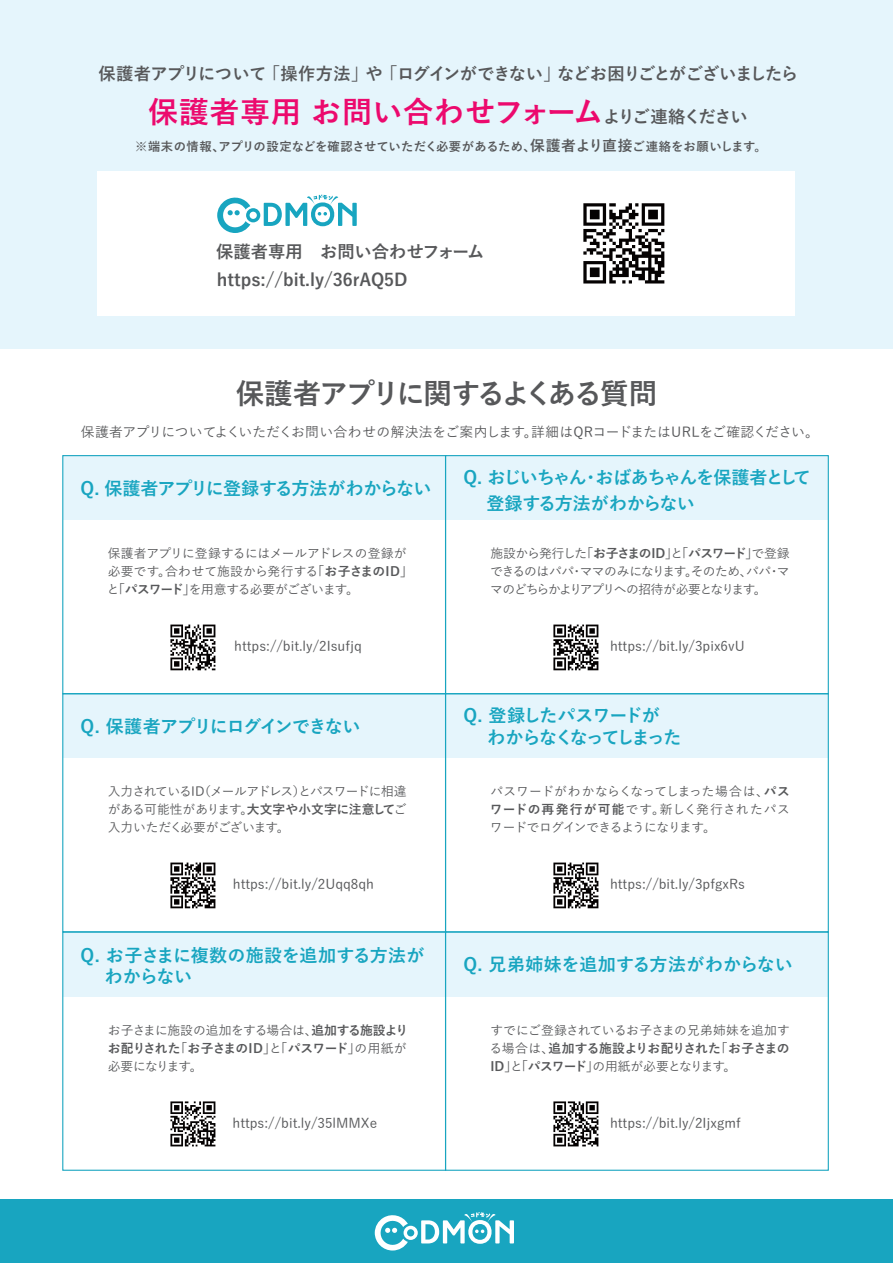
<style>
.page{position:relative;width:893px;height:1263px;background:#fff}
.page>*{position:absolute;margin:0;border:0;box-sizing:border-box;transform-origin:0 0}
.t1{font:700 30px "Yu Go";letter-spacing:.025em;color:#ec096d}
.t2{font:700 28.5px "Yu Go";letter-spacing:-.075em;color:#57585a}
.t3{font:700 18px "Yu Go";letter-spacing:-.05em;color:#18a5c0}
.t4{font:700 18px/25.5px "Yu Go";letter-spacing:-.07em;color:#18a5c0}
.t5{font:700 18px/21.6px "Yu Go";letter-spacing:-.01em;color:#18a5c0}
.t6{font:700 18px/21.6px "Yu Go";letter-spacing:-.085em;color:#18a5c0}
.t7{font:700 18px "Yu Go";letter-spacing:.015em;color:#18a5c0}
.t8{font:700 17.25px "Yu Go";letter-spacing:-.045em;color:#57585a}
.t9{font:700 17.25px/28.3px "Yu Go";letter-spacing:-.01em;color:#57585a}
.t10{font:500 13.8px "Yu Go";letter-spacing:-.005em;color:#57585a}
.t11{font:500 13.5px "Yu Go";color:#57585a}
.t12{font:500 12.75px/18px "Yu Go";letter-spacing:-.035em;color:#57585a;text-align:justify}
.t13{font:500 12.75px/18px "Yu Go";letter-spacing:-.005em;color:#57585a}
.t14{font:700 12.3px "Yu Go";letter-spacing:.01em;color:#57585a}
.s1{font-size:17.25px;color:#57585a}
.s2{font-size:14.7px}
.s3{font-weight:700}
</style>
<div class="page">
<div style="left:0;top:0;width:893px;height:349px;background:#e5f5fc"></div>
<div style="left:63px;top:456px;width:382px;height:64px;background:#e5f5fc"></div>
<div style="left:446px;top:456px;width:382px;height:64px;background:#e5f5fc"></div>
<div style="left:63px;top:694px;width:382px;height:64px;background:#e5f5fc"></div>
<div style="left:446px;top:694px;width:382px;height:64px;background:#e5f5fc"></div>
<div style="left:63px;top:932px;width:382px;height:64px;background:#e5f5fc"></div>
<div style="left:446px;top:932px;width:382px;height:64px;background:#e5f5fc"></div>
<div style="left:0;top:1199px;width:893px;height:64px;background:#18a5c0"></div>
<div style="left:98px;top:171px;width:697px;height:145px;background:#fff"></div>
<img style="left:170px;top:624px;width:46px;height:47px">
<img style="left:553px;top:624px;width:46px;height:47px">
<svg style="left:375px;top:1212px;width:139px;height:38px"></svg>
<svg style="left:217px;top:194px;width:140px;height:39px"></svg>
<img style="left:583px;top:203px;width:82px;height:81px">
<img style="left:170px;top:862px;width:46px;height:47px">
<img style="left:553px;top:862px;width:46px;height:47px">
<img style="left:170px;top:1101px;width:46px;height:46px">
<img style="left:553px;top:1101px;width:46px;height:46px">
<div style="left:62px;top:455px;width:384px;height:239px;border:1px solid #18a5c0"></div>
<div style="left:445px;top:455px;width:384px;height:239px;border:1px solid #18a5c0"></div>
<div style="left:62px;top:693px;width:384px;height:239px;border:1px solid #18a5c0"></div>
<div style="left:445px;top:693px;width:384px;height:239px;border:1px solid #18a5c0"></div>
<div style="left:62px;top:931px;width:384px;height:240px;border:1px solid #18a5c0"></div>
<div style="left:445px;top:931px;width:384px;height:240px;border:1px solid #18a5c0"></div>
<h3 class="t8" style="left:99px;top:64px;width:701px">保護者アプリについて 「操作方法」や 「ログインができない」などお困りごとがございましたら</h3>
<h1 class="t1" style="left:148px;top:96px;width:601px">保護者専用 お問い合わせフォーム<span class="s1">よりご連絡ください</span></h1>
<p class="t14" style="left:135px;top:140px;width:633px">※端末の情報、アプリの設定などを確認させていただく必要があるため、<span class="s2">保護者より直接</span>ご連絡をお願いします。</p>
<h3 class="t9" style="left:216px;top:238px;width:270px">保護者専用　お問い合わせフォームhttps://bit.ly/36rAQ5D</h3>
<h2 class="t2" style="left:236px;top:377px;width:423px">保護者アプリに関するよくある質問</h2>
<p class="t10" style="left:81px;top:419px;width:740px">保護者アプリについてよくいただくお問い合わせの解決法をご案内します。詳細はQRコードまたはURLをご確認ください。</p>
<h3 class="t3" style="left:81px;top:478px;width:352px">Q. 保護者アプリに登録する方法がわからない</h3>
<p class="t13" style="left:107px;top:543px;width:308px">保護者アプリに登録するにはメールアドレスの登録が必要です。合わせて施設から発行する<span class="s3">「お子さまのID」</span>と<span class="s3">「パスワード」</span>を用意する必要がございます。</p>
<h3 class="t4" style="left:463px;top:465px;width:349px">Q. おじいちゃん・おばあちゃんを保護者として　 登録する方法がわからない</h3>
<p class="t12" style="left:490px;top:543px;width:301px">施設から発行した<span class="s3">「お子さまのID」</span>と<span class="s3">「パスワード」</span>で登録できるのはパパ・ママのみになります。そのため、パパ・ママのどちらかよりアプリへの招待が必要となります。</p>
<p class="t11" style="left:234px;top:634px;width:129px">https://bit.ly/2Isufjq</p>
<p class="t11" style="left:610px;top:634px;width:136px">https://bit.ly/3pix6vU</p>
<h3 class="t3" style="left:81px;top:716px;width:281px">Q. 保護者アプリにログインできない</h3>
<p class="t12" style="left:108px;top:781px;width:300px">入力されているID（メールアドレス）とパスワードに相違がある可能性があります。<span class="s3">大文字や小文字に注意して</span>ご入力いただく必要がございます。</p>
<p class="t11" style="left:233px;top:872px;width:143px">https://bit.ly/2Uqq8qh</p>
<h3 class="t5" style="left:81px;top:945px;width:346px">Q. お子さまに複数の施設を追加する方法が　 わからない</h3>
<p class="t12" style="left:108px;top:1019px;width:302px">お子さまに施設の追加をする場合は、<span class="s3">追加する施設よりお配りされた「お子さまのID」</span>と<span class="s3">「パスワード」</span>の用紙が必要になります。</p>
<h3 class="t6" style="left:463px;top:705px;width:220px">Q. 登録したパスワードが　 わからなくなってしまった</h3>
<p class="t12" style="left:490px;top:781px;width:301px">パスワードがわかならくなってしまった場合は、<span class="s3">パスワードの再発行が可能</span>です。新しく発行されたパスワードでログインできるようになります。</p>
<p class="t11" style="left:610px;top:872px;width:136px">https://bit.ly/3pfgxRs</p>
<h3 class="t7" style="left:463px;top:955px;width:331px">Q. 兄弟姉妹を追加する方法がわからない</h3>
<p class="t12" style="left:490px;top:1019px;width:302px">すでにご登録されているお子さまの兄弟姉妹を追加する場合は、<span class="s3">追加する施設よりお配りされた「お子さまのID」</span>と<span class="s3">「パスワード」</span>の用紙が必要となります。</p>
<p class="t11" style="left:232px;top:1110px;width:146px">https://bit.ly/35lMMXe</p>
<p class="t11" style="left:610px;top:1110px;width:132px">https://bit.ly/2Ijxgmf</p>
</div>
